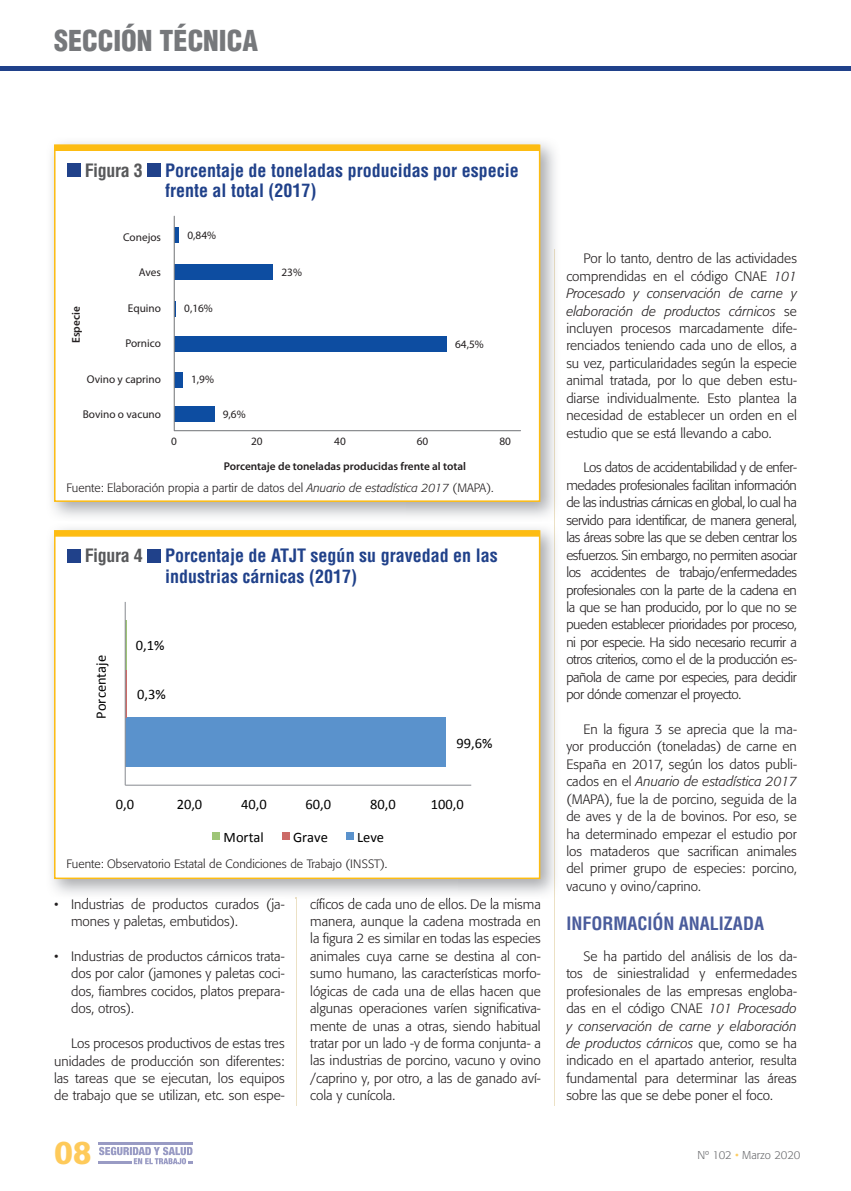
<style>
.page{position:relative;width:851px;height:1191px;background:#fff}
.page>*{position:absolute;margin:0;border:0;box-sizing:border-box;transform-origin:0 0}
.t1{font:500 32.4px "Formata";color:#feca5a}
.t2{font:900 condensed 28.05px "Helvetica LT Std";color:#76787b}
.t3{font:700 condensed 18px/20.2px "Helvetica LT Std";color:#20418a}
.t4{font:700 condensed 18px "Helvetica LT Std";color:#4a5c9c}
.t5{font:14.55px "Calibri";color:#000}
.t6{font:300 13.5px/17.4px "Formata";color:#231f20;text-align:justify}
.t7{font:300 12px "Formata";color:#231f20}
.t8{font:11.25px "Myriad Pro";color:#231f20}
.t9{font:600 11.25px "Myriad Pro";color:#231f20}
.t10{font:300 11.25px "Formata";color:#6c6d70}
.s1{color:#57585a}
.s2{font-style:italic}
.s3{color:#fece64}
</style>
<div class="page">
<hr style="left:0;top:67px;width:850px;height:4px;background:#20418a">
<hr style="left:98px;top:1142px;width:95px;height:2px;background:#999bc4">
<hr style="left:98px;top:1161px;width:34px;height:3px;background:#999bc4">
<svg style="left:99px;top:1146px;width:94px;height:18px"></svg>
<hr style="left:554px;top:249px;width:1px;height:857px;background:#ece1c5">
<hr style="left:296px;top:897px;width:1px;height:209px;background:#ece1c5">
<img style="left:51px;top:142px;width:504px;height:757px">
<img style="left:554px;top:249px;width:1px;height:650px">
<div style="left:54px;top:145px;width:486px;height:357px;background:#fff;border:2px solid #fdbc12"></div>
<img style="left:55px;top:897px;width:229px;height:2px">
<img style="left:311px;top:897px;width:229px;height:2px">
<div style="left:54px;top:530px;width:486px;height:349px;background:#fff;border:2px solid #fdbc12"></div>
<div style="left:54px;top:145px;width:485px;height:6px;background:#fdbc12"></div>
<svg style="left:54px;top:530px;width:485px;height:6px;background:#fcbc15"></svg>
<div style="left:67px;top:163px;width:13px;height:14px;background:#20418a"></div>
<div style="left:147px;top:163px;width:14px;height:14px;background:#20418a"></div>
<div style="left:67px;top:549px;width:13px;height:13px;background:#20418a"></div>
<div style="left:147px;top:549px;width:14px;height:13px;background:#20418a"></div>
<svg style="left:173px;top:215px;width:348px;height:217px"></svg>
<div style="left:125px;top:718px;width:321px;height:49px;background:#5a92cc"></div>
<hr style="left:125px;top:669px;width:2px;height:49px;background:#cc6a67">
<hr style="left:125px;top:620px;width:2px;height:49px;background:#9ec577">
<hr style="left:125px;top:784px;width:346px;height:1px;background:#909398">
<hr style="left:125px;top:602px;width:1px;height:183px;background:#909398">
<div style="left:212px;top:832px;width:8px;height:8px;background:#9ec577"></div>
<div style="left:282px;top:832px;width:8px;height:8px;background:#cc6a67"></div>
<div style="left:346px;top:832px;width:8px;height:8px;background:#5a92cc"></div>
<h2 class="t2" style="left:54px;top:23px;width:205px">SECCIÓN TÉCNICA</h2>
<h3 class="t3" style="left:165px;top:160px;width:355px;text-indent:-80px"><span class="s1">Figura 3</span> Porcentaje de toneladas producidas por especie frente al total (2017)</h3>
<p class="t8" style="left:123px;top:230px;width:39px">Conejos</p>
<p class="t8" style="left:187px;top:228px;width:30px">0,84%</p>
<p class="t8" style="left:139px;top:265px;width:24px">Aves</p>
<p class="t8" style="left:128px;top:301px;width:35px">Equino</p>
<p class="t8" style="left:125px;top:336px;width:37px">Pornico</p>
<p class="t8" style="left:87px;top:372px;width:76px">Ovino y caprino</p>
<p class="t8" style="left:83px;top:407px;width:80px">Bovino o vacuno</p>
<p class="t8" style="left:184px;top:301px;width:30px">0,16%</p>
<p class="t9" style="left:69px;top:343px;width:38px;rotate:-90deg">Especie</p>
<p class="t8" style="left:191px;top:372px;width:24px">1,9%</p>
<p class="t8" style="left:223px;top:407px;width:24px">9,6%</p>
<p class="t8" style="left:281px;top:265px;width:22px">23%</p>
<p class="t8" style="left:455px;top:337px;width:30px">64,5%</p>
<p class="t8" style="left:171px;top:434px;width:7px">0</p>
<p class="t8" style="left:251px;top:434px;width:13px">20</p>
<p class="t8" style="left:334px;top:434px;width:13px">40</p>
<p class="t8" style="left:417px;top:434px;width:13px">60</p>
<p class="t8" style="left:499px;top:434px;width:13px">80</p>
<p class="t9" style="left:224px;top:459px;width:244px">Porcentaje de toneladas producidas frente al total</p>
<p class="t7" style="left:67px;top:480px;width:428px">Fuente: Elaboración propia a partir de datos del <span class="s2">Anuario de estadística 2017</span> (MAPA).</p>
<h3 class="t3" style="left:165px;top:545px;width:334px;text-indent:-80px"><span class="s1">Figura 4</span> Porcentaje de ATJT según su gravedad en las industrias cárnicas (2017)</h3>
<p class="t5" style="left:92px;top:718px;width:65px;rotate:-90deg">Porcentaje</p>
<p class="t5" style="left:136px;top:636px;width:30px">0,1%</p>
<p class="t5" style="left:137px;top:685px;width:30px">0,3%</p>
<p class="t5" style="left:456px;top:734px;width:37px">99,6%</p>
<p class="t5" style="left:116px;top:795px;width:20px">0,0</p>
<p class="t5" style="left:177px;top:795px;width:27px">20,0</p>
<p class="t5" style="left:241px;top:795px;width:27px">40,0</p>
<p class="t5" style="left:305px;top:795px;width:27px">60,0</p>
<p class="t5" style="left:370px;top:795px;width:27px">80,0</p>
<p class="t5" style="left:431px;top:795px;width:34px">100,0</p>
<p class="t5" style="left:223px;top:828px;width:42px">Mortal</p>
<p class="t5" style="left:293px;top:828px;width:36px">Grave</p>
<p class="t5" style="left:357px;top:828px;width:29px">Leve</p>
<p class="t7" style="left:67px;top:857px;width:322px">Fuente: Observatorio Estatal de Condiciones de Trabajo (INSST).</p>
<p class="t6" style="left:71px;top:895px;width:215px;text-indent:-17px">• Industrias de productos curados (ja&shy;mones y paletas, embutidos).</p>
<p class="t6" style="left:71px;top:947px;width:215px;text-indent:-17px">• Industrias de productos cárnicos trata&shy;dos por calor (jamones y paletas coci&shy;dos, fiambres cocidos, platos prepara&shy;dos, otros).</p>
<p class="t6" style="left:54px;top:1034px;width:232px;text-indent:17px">Los procesos productivos de estas tres unidades de producción son diferentes: las tareas que se ejecutan, los equipos de trabajo que se utilizan, etc. son espe-</p>
<p class="t6" style="left:310px;top:895px;width:232px">cíficos de cada uno de ellos. De la misma manera, aunque la cadena mostrada en la figura 2 es similar en todas las especies animales cuya carne se destina al con&shy;sumo humano, las características morfo&shy;lógicas de cada una de ellas hacen que algunas operaciones varíen significativa&shy;mente de unas a otras, siendo habitual tratar por un lado -y de forma conjunta- a las industrias de porcino, vacuno y ovino /caprino y, por otro, a las de ganado aví&shy;cola y cunícola.</p>
<p class="t6" style="left:566px;top:250px;width:232px;text-indent:17px">Por lo tanto, dentro de las actividades comprendidas en el código CNAE <span class="s2">101<br>Procesado y conservación de carne y elaboración de productos cárnicos</span> se incluyen procesos marcadamente dife&shy;renciados teniendo cada uno de ellos, a su vez, particularidades según la especie animal tratada, por lo que deben estu&shy;diarse individualmente. Esto plantea la necesidad de establecer un orden en el estudio que se está llevando a cabo.</p>
<p class="t6" style="left:566px;top:459px;width:232px;text-indent:17px">Los datos de accidentabilidad y de enfer&shy;medades profesionales facilitan información de las industrias cárnicas en global, lo cual ha servido para identificar, de manera general, las áreas sobre las que se deben centrar los esfuerzos. Sin embargo, no permiten asociar los accidentes de trabajo/enfermedades profesionales con la parte de la cadena en la que se han producido, por lo que no se pueden establecer prioridades por proceso, ni por especie. Ha sido necesario recurrir a otros criterios, como el de la producción es&shy;pañola de carne por especies, para decidir por dónde comenzar el proyecto.</p>
<p class="t6" style="left:566px;top:720px;width:232px;text-indent:17px">En la figura 3 se aprecia que la ma&shy;yor producción (toneladas) de carne en España en 2017, según los datos publi&shy;cados en el <span class="s2">Anuario de estadística 2017 </span>(MAPA), fue la de porcino, seguida de la de aves y de la de bovinos. Por eso, se ha determinado empezar el estudio por los mataderos que sacrifican animales del primer grupo de especies: porcino, vacuno y ovino/caprino.</p>
<h3 class="t4" style="left:566px;top:912px;width:199px">INFORMACIÓN ANALIZADA</h3>
<p class="t6" style="left:566px;top:947px;width:232px;text-indent:17px">Se ha partido del análisis de los da&shy;tos de siniestralidad y enfermedades profesionales de las empresas engloba&shy;das en el código CNAE <span class="s2">101 Procesado y conservación de carne y elaboración de productos cárnicos</span> que, como se ha indicado en el apartado anterior, resulta fundamental para determinar las áreas sobre las que se debe poner el foco.</p>
<h1 class="t1" style="left:54px;top:1132px;width:39px">08</h1>
<p class="t10" style="left:697px;top:1148px;width:104px">Nº 102 <span class="s3">•</span> Marzo 2020</p>
</div>
